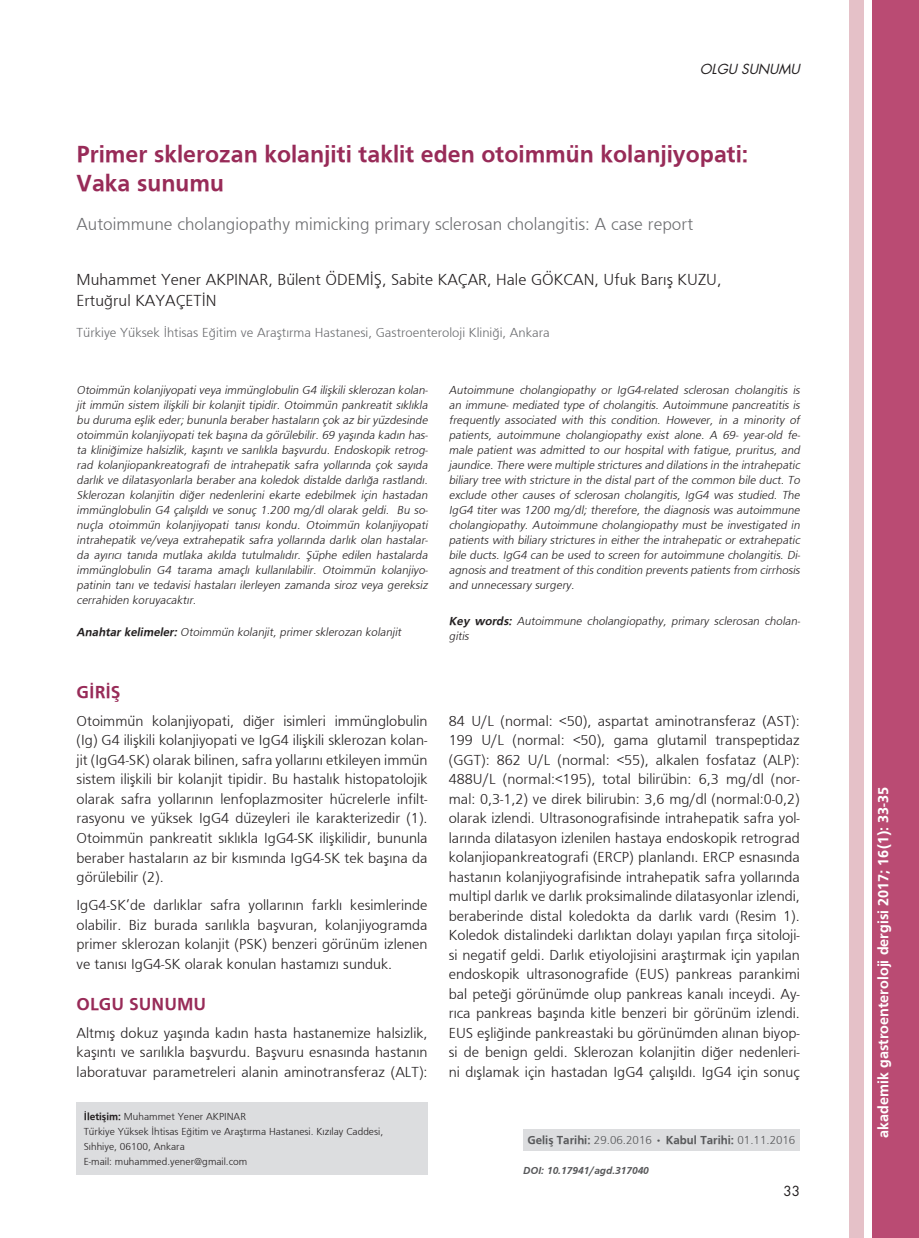
<style>
.page{position:relative;width:919px;height:1238px;background:#fff}
.page>*{position:absolute;margin:0;border:0;box-sizing:border-box;transform-origin:0 0}
.t1{font:700 24px/28.8px "Fruga Sans";color:#982b58}
.t2{font:300 18px "Fruga Sans";color:#6c6d70}
.t3{font:700 18px "Fruga Sans";color:#982b58}
.t4{font:300 16.5px/21px "Fruga Sans";color:#231f20}
.t5{font:300 15px/19.5px "Fruga Sans";color:#231f20;text-align:justify}
.t6{font:700 15px "Fruga Sans";color:#fff}
.t7{font:300 13.5px "Fruga Sans";color:#6c6d70}
.t8{font:italic 13.5px "Futura OTF";color:#231f20}
.t9{font:13.5px "Futura OTF";color:#231f20}
.t10{font:italic 300 12px/15px "Fruga Sans";color:#231f20;text-align:justify}
.t11{font:700 12px "Fruga Sans";color:#57585a}
.t12{font:300 10.5px/15px "Fruga Sans";color:#231f20}
.t13{font:italic 700 10.5px "Fruga Sans";color:#57585a}
.s1{font-weight:700}
.s2{font-weight:300}
</style>
<div class="page">
<div style="left:872px;top:0;width:46px;height:1237px;background:#ba4b73"></div>
<div style="left:848px;top:0;width:15px;height:1237px;background:#e5c1c8"></div>
<div style="left:77px;top:1101px;width:350px;height:73px;background:#dcdddf"></div>
<div style="left:523px;top:1129px;width:276px;height:21px;background:#dcdddf"></div>
<p class="t8" style="left:700px;top:60px;width:101px">OLGU SUNUMU</p>
<h1 class="t1" style="left:77px;top:140px;width:673px">Primer sklerozan kolanjiti taklit eden otoimmün kolanjiyopati:<br>Vaka sunumu</h1>
<h2 class="t2" style="left:77px;top:213px;width:618px">Autoimmune cholangiopathy mimicking primary sclerosan cholangitis: A case report</h2>
<h3 class="t4" style="left:77px;top:268px;width:646px">Muhammet Yener AKPINAR, Bülent ÖDEMİŞ, Sabite KAÇAR, Hale GÖKCAN, Ufuk Barış KUZU,<br>Ertuğrul KAYAÇETİN</h3>
<p class="t7" style="left:77px;top:324px;width:474px">Türkiye Yüksek İhtisas Eğitim ve Araştırma Hastanesi, Gastroenteroloji Kliniği, Ankara</p>
<p class="t10" style="left:77px;top:382px;width:355px">Otoimmün kolanjiyopati veya immünglobulin G4 ilişkili sklerozan kolan&shy;jit immün sistem ilişkili bir kolanjit tipidir. Otoimmün pankreatit sıklıkla bu duruma eşlik eder;bununla beraberhastaların çok az biryüzdesinde otoimmün kolanjiyopati tek başına da görülebilir. 69 yaşında kadın has&shy;ta kliniğimize halsizlik, kaşıntı ve sarılıkla başvurdu. Endoskopik retrog&shy;rad kolanjiopankreatografi de intrahepatik safra yollarında çok sayıda darlık ve dilatasyonlarla beraber ana koledok distalde darlığa rastlandı.<br>Sklerozan kolanjitin diğer nedenlerini ekarte edebilmek için hastadan immünglobulin G4 çalışıldı ve sonuç 1.200 mg/dl olarak geldi. Bu so&shy;nuçla otoimmün kolanjiyopati tanısı kondu. Otoimmün kolanjiyopati intrahepatik ve/veya extrahepatik safra yollarında darlık olan hastalar&shy;da ayırıcı tanıda mutlaka akılda tutulmalıdır. Şüphe edilen hastalarda immünglobulin G4 tarama amaçlı kullanılabilir. Otoimmün kolanjiyo&shy;patinin tanı ve tedavisi hastaları ilerleyen zamanda siroz veya gereksiz cerrahiden koruyacaktır.</p>
<p class="t10" style="left:77px;top:624px;width:328px"><span class="s1">Anahtar kelimeler:</span> Otoimmün kolanjit, primer sklerozan kolanjit</p>
<h2 class="t3" style="left:77px;top:681px;width:46px">GİRİŞ</h2>
<p class="t5" style="left:77px;top:710px;width:352px">Otoimmün kolanjiyopati, diğer isimleri immünglobulin (Ig) G4 ilişkili kolanjiyopati ve IgG4 ilişkili sklerozan kolan&shy;jit (IgG4-SK) olarak bilinen, safra yollarını etkileyen immün sistem ilişkili bir kolanjit tipidir. Bu hastalık histopatolojik olarak safra yollarının lenfoplazmositer hücrelerle infilt&shy;rasyonu ve yüksek IgG4 düzeyleri ile karakterizedir (1).<br>Otoimmün pankreatit sıklıkla IgG4-SK ilişkilidir, bununla beraber hastaların az bir kısmında IgG4-SK tek başına da görülebilir (2).</p>
<p class="t5" style="left:77px;top:895px;width:352px">IgG4-SK’de darlıklar safra yollarının farklı kesimlerinde olabilir. Biz burada sarılıkla başvuran, kolanjiyogramda primer sklerozan kolanjit (PSK) benzeri görünüm izlenen ve tanısı IgG4-SK olarak konulan hastamızı sunduk.</p>
<h2 class="t3" style="left:77px;top:993px;width:131px">OLGU SUNUMU</h2>
<p class="t5" style="left:77px;top:1022px;width:352px">Altmış dokuz yaşında kadın hasta hastanemize halsizlik, kaşıntı ve sarılıkla başvurdu. Başvuru esnasında hastanın laboratuvar parametreleri alanin aminotransferaz (ALT):</p>
<p class="t12" style="left:84px;top:1108px;width:301px"><span class="s1">İletişim:</span> Muhammet Yener AKPINAR<br>Türkiye Yüksek İhtisas Eğitim ve Araştırma Hastanesi. Kızılay Caddesi, Sıhhiye, 06100, Ankara<br>E-mail: muhammed.yener@gmail.com</p>
<p class="t10" style="left:449px;top:382px;width:355px">Autoimmune cholangiopathy or IgG4-related sclerosan cholangitis is an immune- mediated type of cholangitis. Autoimmune pancreatitis is frequently associated with this condition. However, in a minority of patients, autoimmune cholangiopathy exist alone. A 69- year-old fe&shy;male patient was admitted to our hospital with fatigue, pruritus, and jaundice.There were multiple strictures and dilations in the intrahepatic biliary tree with stricture in the distal part of the common bile duct. To exclude other causes of sclerosan cholangitis, IgG4 was studied. The IgG4 titer was 1200 mg/dl; therefore, the diagnosis was autoimmune cholangiopathy. Autoimmune cholangiopathy must be investigated in patients with biliary strictures in either the intrahepatic or extrahepatic bile ducts. IgG4 can be used to screen for autoimmune cholangitis. Di&shy;agnosis and treatmentofthis condition prevents patients from cirrhosis and unnecessary surgery.</p>
<p class="t10" style="left:449px;top:613px;width:355px"><span class="s1">Key words:</span> Autoimmune cholangiopathy, primary sclerosan cholan&shy;gitis</p>
<p class="t5" style="left:449px;top:710px;width:352px">84 U/L (normal: &lt;50), aspartat aminotransferaz (AST):<br>199 U/L (normal: &lt;50), gama glutamil transpeptidaz (GGT): 862 U/L (normal: &lt;55), alkalen fosfataz (ALP):<br>488U/L (normal:&lt;195), total bilirübin: 6,3 mg/dl (nor&shy;mal: 0,3-1,2) ve direk bilirubin: 3,6 mg/dl (normal:0-0,2) olarak izlendi. Ultrasonografisinde intrahepatik safra yol&shy;larında dilatasyon izlenilen hastaya endoskopik retrograd kolanjiopankreatografi (ERCP) planlandı. ERCP esnasında hastanın kolanjiyografisinde intrahepatik safra yollarında multipl darlık ve darlık proksimalinde dilatasyonlar izlendi, beraberinde distal koledokta da darlık vardı (Resim 1).<br>Koledok distalindeki darlıktan dolayı yapılan fırça sitoloji&shy;si negatif geldi. Darlık etiyolojisini araştırmak için yapılan endoskopik ultrasonografide (EUS) pankreas parankimi bal peteği görünümde olup pankreas kanalı inceydi. Ay&shy;rıca pankreas başında kitle benzeri bir görünüm izlendi.<br>EUS eşliğinde pankreastaki bu görünümden alınan biyop&shy;si de benign geldi. Sklerozan kolanjitin diğer nedenleri&shy;ni dışlamak için hastadan IgG4 çalışıldı. IgG4 için sonuç</p>
<p class="t11" style="left:527px;top:1132px;width:269px">Geliş Tarihi: <span class="s2">29.06.2016 •</span> Kabul Tarihi: <span class="s2">01.11.2016</span></p>
<p class="t13" style="left:523px;top:1164px;width:127px">DOI: 10.17941/agd.317040</p>
<p class="t9" style="left:783px;top:1181px;width:18px">33</p>
<p class="t6" style="left:874px;top:1137px;width:352px;rotate:-90deg">akademik gastroenteroloji dergisi 2017; 16(1): 33-35</p>
</div>
